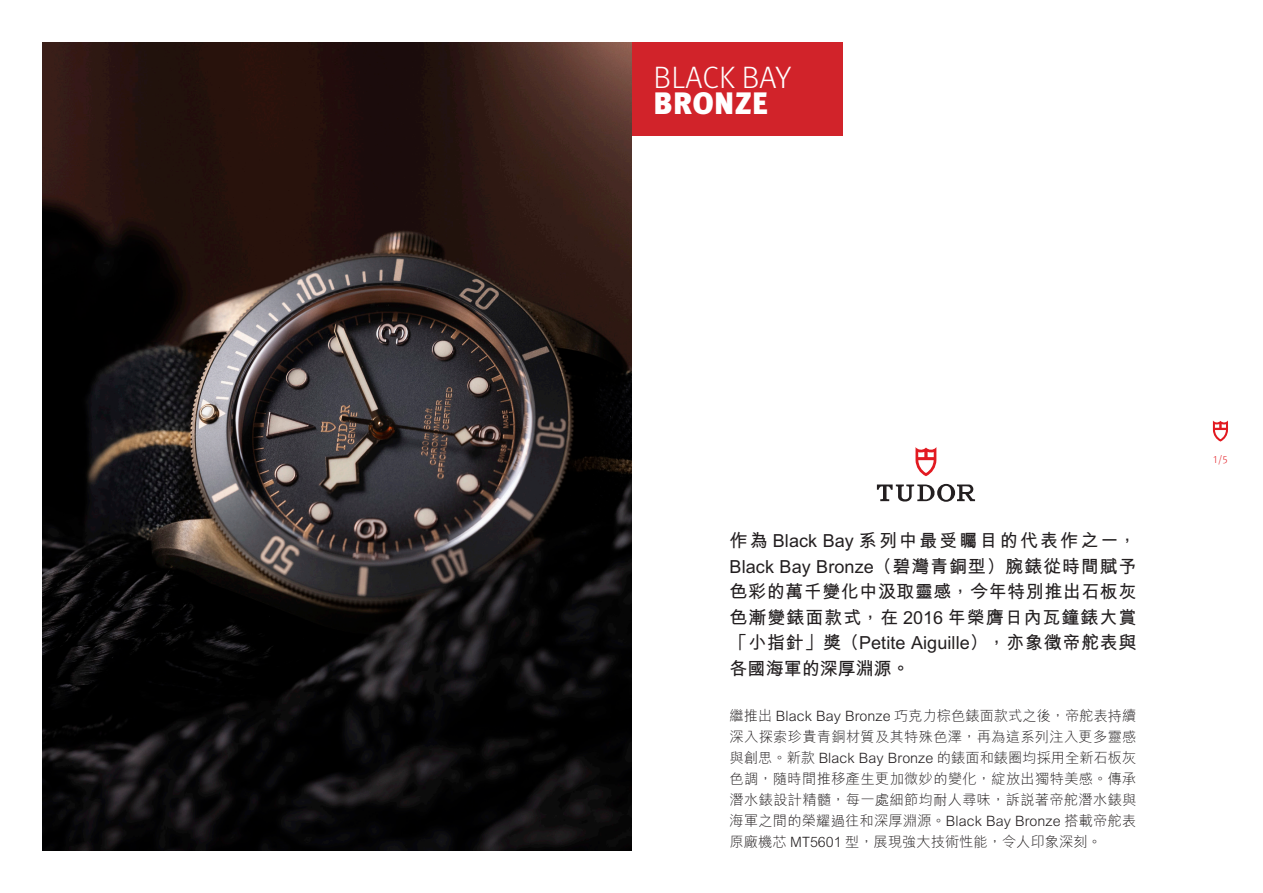
<style>
.page{position:relative;width:1263px;height:893px;background:#fff}
.page>*{position:absolute;margin:0;border:0;box-sizing:border-box;transform-origin:0 0}
._2017_NomMontre{font:300 31.05px/26.4px "Meta Pro";color:#fff}
.Introduction_TC{font:700 18px/25.5px "M Hei HK";letter-spacing:.005em;color:#231f20;text-align:justify}
.Body_TC{font:300 14.25px/21px "M Hei HK";letter-spacing:.005em;color:#231f20;text-align:justify}
.t1{font:300 10.5px "Meta Pro";color:#e21a21}
.s1{font-weight:900}
</style>
<div class="page">
<div style="left:631px;top:43px;width:212px;height:93px;background:#d1232a"></div>
<img style="left:43px;top:43px;width:588px;height:807px">
<svg style="left:1213px;top:421px;width:15px;height:21px"></svg>
<svg style="left:915px;top:447px;width:21px;height:29px"></svg>
<svg style="left:877px;top:484px;width:98px;height:18px"></svg>
<p class="_2017_NomMontre" style="left:654px;top:62px;width:139px">BLACK BAY<br><span class="s1">BRONZE</span></p>
<p class="Introduction_TC" style="left:730px;top:527px;width:408px">作為 Black Bay 系列中最受矚目的代表作之一，Black Bay Bronze（碧灣青銅型）腕錶從時間賦予色彩的萬千變化中汲取靈感，今年特別推出石板灰色漸變錶面款式，在 2016 年榮膺日內瓦鐘錶大賞「小指針」獎（Petite Aiguille），亦象徵帝舵表與各國海軍的深厚淵源。</p>
<p class="Body_TC" style="left:730px;top:705px;width:408px">繼推出 Black Bay Bronze 巧克力棕色錶面款式之後，帝舵表持續深入探索珍貴青銅材質及其特殊色澤，再為這系列注入更多靈感與創思。新款 Black Bay Bronze 的錶面和錶圈均採用全新石板灰色調，隨時間推移產生更加微妙的變化，綻放出獨特美感。傳承潛水錶設計精髓，每一處細節均耐人尋味，訴說著帝舵潛水錶與海軍之間的榮耀過往和深厚淵源。Black Bay Bronze 搭載帝舵表原廠機芯 MT5601 型，展現強大技術性能，令人印象深刻。</p>
<p class="t1" style="left:1213px;top:451px;width:16px">1/5</p>
</div>
